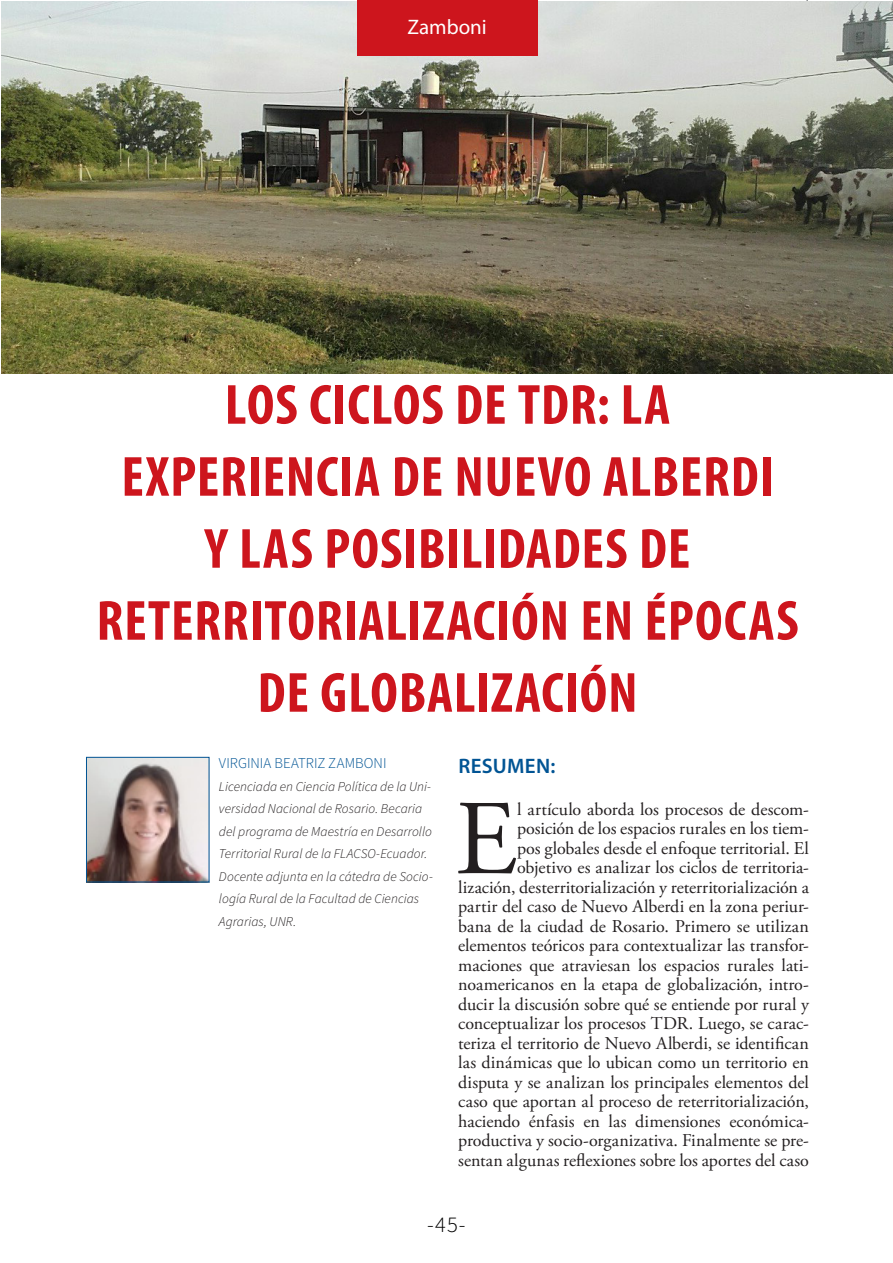
<style>
.page{position:relative;width:893px;height:1263px;background:#fff}
.page>*{position:absolute;margin:0;border:0;box-sizing:border-box;transform-origin:0 0}
.Texto_corrido_capita{font:106.2px "Adobe Garamond Pro";color:#231f20}
.Titulo_principal_roj{font:700 condensed 57px/72px "Myriad Pro";letter-spacing:.015em;color:#cd151d;text-align:center}
.t1{font:300 22.5px "Source Sans Pro";color:#000}
.Subtitulo_azul{font:600 21px "Myriad Pro";letter-spacing:.015em;color:#015494}
.t2{font:21px "Myriad Pro";color:#fff}
.Texto_corrido_capita-2{font:18px/19.5px "Adobe Garamond Pro";color:#231f20;text-align:right}
.Nombre_autor{font:300 15px "Source Sans Pro";color:#015494}
.Cuerpo_Biografía{font:italic 300 13.5px/22.5px "Source Sans Pro";color:#231f20}
</style>
<div class="page">
<hr style="left:806px;top:0;width:2px;height:69px;background:#8d8f92">
<img style="left:1px;top:1px;width:892px;height:372px">
<div style="left:357px;top:0;width:181px;height:55px;background:#cd151d"></div>
<img style="left:88px;top:759px;width:119px;height:121px">
<div style="left:86px;top:757px;width:123px;height:125px;border:1px solid #015494"></div>
<p class="t2" style="left:407px;top:14px;width:81px">Zamboni</p>
<p class="Titulo_principal_roj" style="left:97px;top:367px;width:704px">LOS CICLOS DE TDR: LA<br>EXPERIENCIA DE NUEVO ALBERDI<br>Y LAS POSIBILIDADES DE<br>RETERRITORIALIZACIÓN EN ÉPOCAS<br>DE GLOBALIZACIÓN</p>
<p class="Nombre_autor" style="left:219px;top:754px;width:169px">VIRGINIA BEATRIZ ZAMBONI</p>
<p class="Cuerpo_Biografía" style="left:219px;top:775px;width:215px">Licenciada en Ciencia Política de la Uni&shy;versidad Nacional de Rosario. Becaria del programa de Maestría en Desarrollo Territorial Rural de la FLACSO-Ecuador.<br>Docente adjunta en la cátedra de Socio&shy;logía Rural de la Facultad de Ciencias Agrarias, UNR.</p>
<p class="Subtitulo_azul" style="left:458px;top:752px;width:98px">RESUMEN:</p>
<p class="Texto_corrido_capita" style="left:455px;top:776px;width:64px">E</p>
<p class="Texto_corrido_capita-2" style="left:458px;top:800px;width:352px">l artículo aborda los procesos de descom&shy;posición de los espacios rurales en los tiem-<br>pos globales desde el enfoque territorial. El objetivo es analizar los ciclos de territoria&shy;lización, desterritorialización y reterritorialización a partir del caso de Nuevo Alberdi en la zona periur&shy;bana de la ciudad de Rosario. Primero se utilizan elementos teóricos para contextualizar las transfor&shy;maciones que atraviesan los espacios rurales lati&shy;noamericanos en la etapa de globalización, intro&shy;ducir la discusión sobre qué se entiende por rural y conceptualizar los procesos TDR. Luego, se carac&shy;teriza el territorio de Nuevo Alberdi, se identifican las dinámicas que lo ubican como un territorio en disputa y se analizan los principales elementos del caso que aportan al proceso de reterritorialización, haciendo énfasis en las dimensiones económica&shy;productiva y socio-organizativa. Finalmente se pre&shy;sentan algunas reflexiones sobre los aportes del caso</p>
<p class="t1" style="left:427px;top:1211px;width:40px">-45-</p>
</div>
